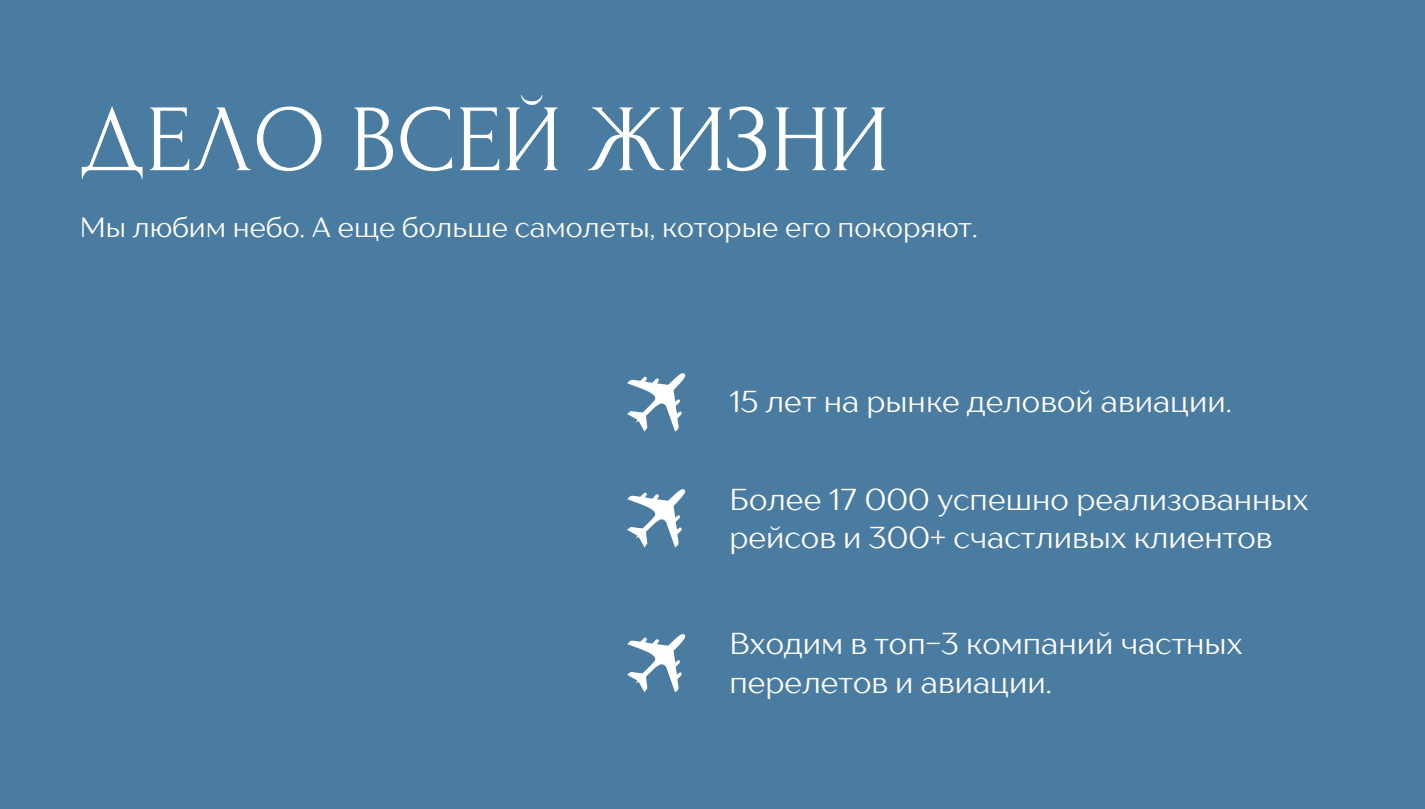
<style>
.page{position:relative;width:1425px;height:809px;background:#fff}
.page>*{position:absolute;margin:0;border:0;box-sizing:border-box;transform-origin:0 0}
.t1{font:95px "Forum";color:#fff}
.t2{font:30px/38.5px "TT Drugs";color:#fff}
.t3{font:27.75px "TT Drugs";color:#fff}
</style>
<div class="page">
<div style="left:0;top:0;width:1425px;height:808px;background:#4a7ba1"></div>
<svg style="left:627px;top:373px;width:59px;height:58px"></svg>
<svg style="left:627px;top:489px;width:59px;height:58px"></svg>
<svg style="left:627px;top:634px;width:59px;height:58px"></svg>
<h1 class="t1" style="left:80px;top:89px;width:811px">ДЕЛО ВСЕЙ ЖИЗНИ</h1>
<p class="t3" style="left:80px;top:209px;width:899px">Мы любим небо. А еще больше самолеты, которые его покоряют.</p>
<p class="t2" style="left:730px;top:382px;width:504px">15 лет на рынке деловой авиации.</p>
<p class="t2" style="left:730px;top:479px;width:581px">Более 17 000 успешно реализованных рейсов и 300+ счастливых клиентов</p>
<p class="t2" style="left:730px;top:623px;width:515px">Входим в топ-3 компаний частных перелетов и авиации.</p>
</div>
